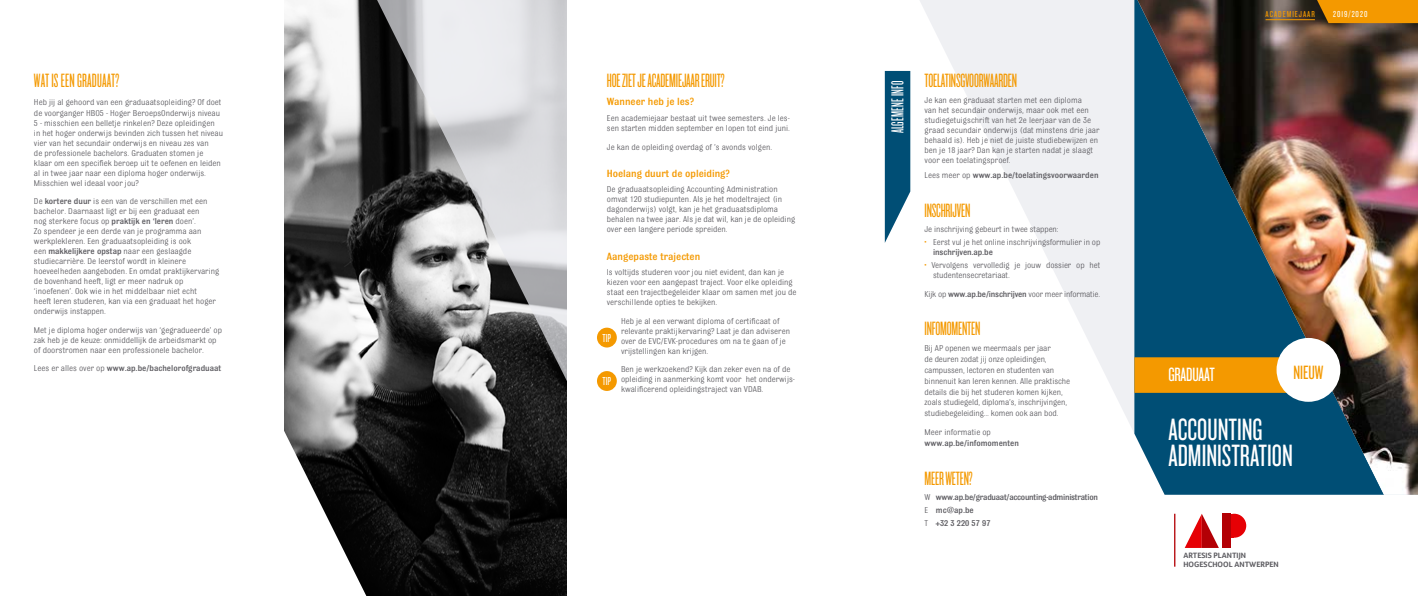
<style>
.page{position:relative;width:1418px;height:596px;background:#fff}
.page>*{position:absolute;margin:0;border:0;box-sizing:border-box;transform-origin:0 0}
.t1{font:32px/26px "Knockout 27 Junior Bantamwt";color:#fff}
.t2{font:20px "Knockout 26 Junior Flywght";letter-spacing:-.01em;color:#f49900}
.t3{font:20px "Knockout 26 Junior Flywght";letter-spacing:.01em;color:#f49900}
.t4{font:20px "Knockout 27 Junior Bantamwt";letter-spacing:-.01em;color:#fff}
.t5{font:20px "Knockout 27 Junior Bantamwt";color:#f49900}
.t6{font:18px "Knockout 26 Junior Flywght";letter-spacing:.01em;color:#fff}
.t7{font:12px "Knockout 27 Junior Bantamwt";color:#fff}
.t8{font:500 11px "Bulldog";color:#f49900}
.t9{font:9px/10px "Bulldog";color:#5c5b60}
.t10{font:500 9px "Bulldog";color:#5c5b60}
.t11{font:500 9px/12.8px "Bulldog";letter-spacing:-.03em;color:#5c5b60}
.t12{font:9px "Bulldog";letter-spacing:-.02em;color:#5c5b60}
.t13{font:9px "Knockout 28 Junior Feathrwt";letter-spacing:.11em;color:#f49900}
.t14{font:9px "Knockout 28 Junior Feathrwt";letter-spacing:.11em;color:#fff}
.t15{font:700 7.9px/8.8px "Foco";color:#5c5b60}
.s1{font-weight:500}
.s2{font-weight:400}
.s3{color:#f49900}
</style>
<div class="page">
<svg style="left:920px;top:0;width:214px;height:432px;fill:#f3f4f6"></svg>
<img style="left:1137px;top:0;width:280px;height:494px">
<svg style="left:1185px;top:514px;width:33px;height:33px"></svg>
<div style="left:1222px;top:513px;width:24px;height:24px;background:#e60005;border-radius:50%"></div>
<svg style="left:1230px;top:513px;width:4px;height:24px"></svg>
<div style="left:1222px;top:513px;width:8px;height:34px;background:#b30005"></div>
<hr style="left:1174px;top:513px;width:1px;height:53px;background:#b30005">
<hr style="left:1265px;top:19px;width:49px;height:1px;background:#f49900">
<svg style="left:1316px;top:0;width:101px;height:23px;background:#e69001"></svg>
<svg style="left:1116px;top:357px;width:169px;height:35px;background:#f1a21c"></svg>
<div style="left:1276px;top:338px;width:64px;height:63px;background:#fff;border-radius:50%"></div>
<img style="left:284px;top:0;width:86px;height:595px">
<svg style="left:370px;top:0;width:197px;height:595px;background:#6b6b6c"></svg>
<svg style="left:884px;top:71px;width:26px;height:172px;background:#2c6d8d"></svg>
<div style="left:597px;top:327px;width:20px;height:20px;background:#f49900;border-radius:50%"></div>
<div style="left:597px;top:371px;width:20px;height:19px;background:#f49900;border-radius:50%"></div>
<h2 class="t3" style="left:34px;top:69px;width:87px">WAT IS EEN GRADUAAT?</h2>
<p class="t9" style="left:34px;top:97px;width:191px">Heb jij al gehoord van een graduaatsopleiding? Of doet de voorganger HBO5 - Hoger BeroepsOnderwijs niveau 5 - misschien een belletje rinkelen? Deze opleidingen in het hoger onderwijs bevinden zich tussen het niveau vier van het secundair onderwijs en niveau zes van<br>de professionele bachelors. Graduaten stomen je klaar om een specifiek beroep uit te oefenen en leiden al in twee jaar naar een diploma hoger onderwijs.<br>Misschien wel ideaal voor jou?</p>
<p class="t9" style="left:34px;top:196px;width:187px">De <span class="s1">kortere duur</span> is een van de verschillen met een bachelor. Daarnaast ligt er bij een graduaat een<br>nog sterkere focus op <span class="s1">praktijk en ‘leren</span> doen’.<br>Zo spendeer je een derde van je programma aan werkplekleren. Een graduaatsopleiding is ook<br>een <span class="s1">makkelijkere opstap</span> naar een geslaagde studiecarrière. De leerstof wordt in kleinere hoeveelheden aangeboden. En omdat praktijkervaring de bovenhand heeft, ligt er meer nadruk op ‘inoefenen’. Ook wie in het middelbaar niet echt<br>heeft leren studeren, kan via een graduaat het hoger onderwijs instappen.</p>
<p class="t9" style="left:34px;top:324px;width:189px">Met je diploma hoger onderwijs van ‘gegradueerde’ op zak heb je de keuze: onmiddellijk de arbeidsmarkt op of doorstromen naar een professionele bachelor.</p>
<p class="t10" style="left:34px;top:363px;width:189px"><span class="s2">Lees er alles over op</span> www.ap.be/bachelorofgraduaat</p>
<h2 class="t2" style="left:607px;top:69px;width:119px">HOE ZIET JE ACADEMIEJAAR ERUIT?</h2>
<p class="t8" style="left:607px;top:96px;width:89px">Wanneer heb je les?</p>
<p class="t9" style="left:607px;top:113px;width:184px">Een academiejaar bestaat uit twee semesters. Je les&shy;sen starten midden september en lopen tot eind juni.</p>
<p class="t9" style="left:607px;top:142px;width:167px">Je kan de opleiding overdag of ’s avonds volgen.</p>
<p class="t8" style="left:607px;top:167px;width:124px">Hoelang duurt de opleiding?</p>
<p class="t9" style="left:607px;top:184px;width:190px">De graduaatsopleiding Accounting Administration omvat 120 studiepunten. Als je het modeltraject (in dagonderwijs) volgt, kan je het graduaatsdiploma behalen na twee jaar. Als je dat wil, kan je de opleiding over een langere periode spreiden.</p>
<p class="t8" style="left:607px;top:250px;width:95px">Aangepaste trajecten</p>
<p class="t9" style="left:607px;top:267px;width:191px">Is voltijds studeren voor jou niet evident, dan kan je kiezen voor een aangepast traject. Voor elke opleiding staat een trajectbegeleider klaar om samen met jou de verschillende opties te bekijken.</p>
<p class="t9" style="left:621px;top:315px;width:170px">Heb je al een verwant diploma of certificaat of relevante praktijkervaring? Laat je dan adviseren over de EVC/EVK-procedures om na te gaan of je vrijstellingen kan krijgen.</p>
<p class="t9" style="left:621px;top:364px;width:175px">Ben je werkzoekend? Kijk dan zeker even na of de opleiding in aanmerking komt voor het onderwijs&shy;kwalificerend opleidingstraject van VDAB.</p>
<h3 class="t7" style="left:602px;top:330px;width:10px">TIP</h3>
<h3 class="t7" style="left:602px;top:374px;width:10px">TIP</h3>
<h3 class="t6" style="left:887px;top:133px;width:54px;rotate:-90deg">ALGEMENE INFO</h3>
<h2 class="t2" style="left:924px;top:69px;width:94px">TOELATINSGVOORWAARDEN</h2>
<p class="t9" style="left:924px;top:95px;width:176px">Je kan een graduaat starten met een diploma<br>van het secundair onderwijs, maar ook met een studiegetuigschrift van het 2e leerjaar van de 3e graad secundair onderwijs (dat minstens drie jaar behaald is). Heb je niet de juiste studiebewijzen en ben je 18 jaar? Dan kan je starten nadat je slaagt voor een toelatingsproef.</p>
<p class="t10" style="left:924px;top:171px;width:175px"><span class="s2">Lees meer op</span> www.ap.be/toelatingsvoorwaarden</p>
<h2 class="t2" style="left:924px;top:199px;width:47px">INSCHRIJVEN</h2>
<p class="t9" style="left:924px;top:224px;width:136px">Je inschrijving gebeurt in twee stappen:</p>
<p class="t9" style="left:933px;top:237px;width:169px;text-indent:-9px"><span class="s3">•</span> Eerst vul je het online inschrijvingsformulier in op <span class="s1">inschrijven.ap.be</span></p>
<p class="t9" style="left:933px;top:260px;width:169px;text-indent:-9px"><span class="s3">•</span> Vervolgens vervolledig je jouw dossier op het studentensecretariaat.</p>
<p class="t12" style="left:924px;top:289px;width:177px">Kijk op <span class="s1">www.ap.be/inschrijven</span> voor meer informatie.</p>
<h2 class="t2" style="left:924px;top:317px;width:57px">INFOMOMENTEN</h2>
<p class="t9" style="left:924px;top:342px;width:147px;line-height:10.8px">Bij AP openen we meermaals per jaar<br>de deuren zodat jij onze opleidingen, campussen, lectoren en studenten van binnenuit kan leren kennen. Alle praktische details die bij het studeren komen kijken, zoals studiegeld, diploma’s, inschrijvingen, studiebegeleiding... komen ook aan bod.</p>
<p class="t9" style="left:924px;top:427px;width:68px">Meer informatie op</p>
<p class="t10" style="left:924px;top:438px;width:96px">www.ap.be/infomomenten</p>
<h2 class="t2" style="left:924px;top:466px;width:50px">MEER WETEN?</h2>
<p class="t11" style="left:924px;top:490px;width:175px"><span class="s2">W</span> www.ap.be/graduaat/accounting-administration<br><span class="s2">E</span> mc@ap.be<br><span class="s2">T</span> +32 3 220 57 97</p>
<p class="t13" style="left:1265px;top:8px;width:51px">ACADEMIEJAAR</p>
<p class="t14" style="left:1333px;top:8px;width:36px">2019/2020</p>
<h2 class="t4" style="left:1168px;top:362px;width:48px">GRADUAAT</h2>
<h2 class="t5" style="left:1293px;top:360px;width:32px">NIEUW</h2>
<h1 class="t1" style="left:1168px;top:415px;width:126px">ACCOUNTING<br>ADMINISTRATION</h1>
<p class="t15" style="left:1183px;top:550px;width:97px">ARTESIS PLANTIJN<br>HOGESCHOOL ANTWERPEN</p>
</div>
